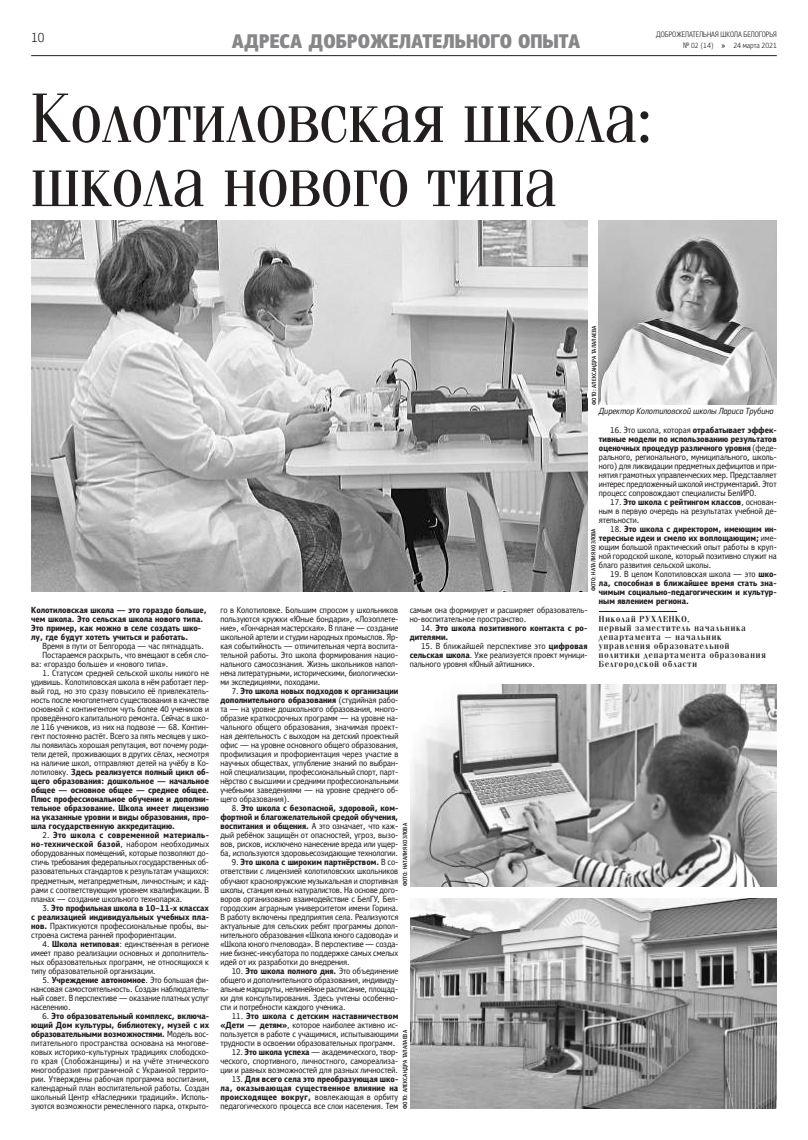
<style>
.page{position:relative;width:808px;height:1140px;background:#fff}
.page>*{position:absolute;margin:0;border:0;box-sizing:border-box;transform-origin:0 0}
.t1{font:71.2px/64.1px "Free Fountain";letter-spacing:.01em;color:#241f1f}
.t2{font:900 20px "Free Korocha";color:#878789}
.t3{font:300 14px "Free Korocha";color:#241f1f}
.t4{font:9px/9px "Free Korocha";color:#241f1f;text-align:justify}
.t5{font:700 9px/9px "Free Korocha";color:#241f1f}
.t6{font:600 9px/9px "Free Fountain";letter-spacing:.1em;color:#241f1f}
.t7{font:italic 9px "Free Korocha";letter-spacing:-.005em;color:#241f1f}
.t8{font:300 8px "Free Korocha";color:#241f1f}
.t9{font:500 6px "Free Korocha";color:#241f1f}
.s1{font-weight:400}
.s2{font-weight:700}
</style>
<div class="page">
<hr style="left:31px;top:55px;width:746px;height:1px;background:#241f1f">
<hr style="left:599px;top:611px;width:78px;height:1px;background:#241f1f">
<img style="left:599px;top:220px;width:178px;height:185px">
<img style="left:31px;top:220px;width:556px;height:371px">
<img style="left:410px;top:684px;width:366px;height:202px">
<img style="left:410px;top:898px;width:367px;height:210px">
<h3 class="t3" style="left:31px;top:29px;width:15px">10</h3>
<p class="t8" style="left:656px;top:30px;width:122px">ДОБРОЖЕЛАТЕЛЬНАЯ ШКОЛА БЕЛОГОРЬЯ</p>
<h2 class="t2" style="left:232px;top:29px;width:350px">АДРЕСА ДОБРОЖЕЛАТЕЛЬНОГО ОПЫТА</h2>
<p class="t8" style="left:683px;top:40px;width:95px">№ 02 (14) <span class="s1">»</span> 24 марта 2021</p>
<h1 class="t1" style="left:31px;top:86px;width:622px">Колотиловская школа: школа нового типа</h1>
<p class="t9" style="left:591px;top:405px;width:80px;rotate:-90deg">ФОТО: АЛЕКСАНДРА ТАЛАЛАЕВА</p>
<p class="t5" style="left:31px;top:606px;width:177px">Колотиловская школа — это гораздо больше, чем школа. Это сельская школа нового типа.<br>Это пример, как можно в селе создать шко&shy;лу, где будут хотеть учиться и работать.</p>
<p class="t4" style="left:43px;top:642px;width:163px">Время в пути от Белгорода — час пятнадцать.</p>
<p class="t4" style="left:43px;top:651px;width:168px">Постараемся раскрыть, что вмещают в себя сло-</p>
<p class="t4" style="left:31px;top:660px;width:139px">ва: «гораздо больше» и «нового типа».</p>
<p class="t4" style="left:31px;top:669px;width:179px;text-indent:11px">1. Статусом средней сельской школы никого не удивишь. Колотиловская школа в нём работает пер&shy;вый год, но это сразу повысило её привлекатель&shy;ность после многолетнего существования в качестве основной с контингентом чуть более 40 учеников и проведённого капитального ремонта. Сейчас в шко&shy;ле 116 учеников, из них на подвозе — 68. Контин&shy;гент постоянно растёт. Всего за пять месяцев у шко&shy;лы появилась хорошая репутация, вот почему роди&shy;тели детей, проживающих в других сёлах, несмотря на наличие школ, отправляют детей на учёбу в Ко&shy;лотиловку. <span class="s2">Здесь реализуется полный цикл об&shy;щего образования: дошкольное — начальное общее — основное общее — среднее общее.<br>Плюс профессиональное обучение и дополни&shy;тельное образование. Школа имеет лицензию на указанные уровни и виды образования, про&shy;шла государственную аккредитацию.</span></p>
<p class="t4" style="left:31px;top:831px;width:179px;text-indent:11px">2. <span class="s2">Это школа с современной материаль&shy;но-технической базой</span>, набором необходимых оборудованных помещений, которые позволяют до&shy;стичь требования федеральных государственных об&shy;разовательных стандартов к результатам учащихся: предметным, метапредметным, личностным; и кад&shy;рами с соответствующим уровнем квалификации. В планах — создание школьного технопарка.</p>
<p class="t4" style="left:31px;top:903px;width:179px;text-indent:11px">3. <span class="s2">Это профильная школа в 10–11-х классах с реализацией индивидуальных учебных пла&shy;нов.</span> Практикуются профессиональные пробы, вы&shy;строена система ранней профориентации.</p>
<p class="t4" style="left:31px;top:939px;width:179px;text-indent:11px">4. <span class="s2">Школа нетиповая</span>: единственная в регионе имеет право реализации основных и дополнитель&shy;ных образовательных программ, не относящихся к типу образовательной организации.</p>
<p class="t4" style="left:31px;top:975px;width:179px;text-indent:11px">5. <span class="s2">Учреждение автономное</span>. Это большая фи&shy;нансовая самостоятельность. Создан наблюдатель&shy;ный совет. В перспективе — оказание платных услуг населению.</p>
<p class="t4" style="left:31px;top:1011px;width:179px;text-indent:11px">6. <span class="s2">Это образовательный комплекс, включа&shy;ющий Дом культуры, библиотеку, музей с их образовательными возможностями.</span> Модель вос&shy;питательного пространства основана на многове&shy;ковых историко-культурных традициях слободско&shy;го края (Слобожанщины) и на учёте этнического многообразия приграничной с Украиной террито&shy;рии. Утверждены рабочая программа воспитания, календарный план воспитательной работы. Создан школьный Центр «Наследники традиций». Исполь&shy;зуются возможности ремесленного парка, открыто-</p>
<p class="t7" style="left:599px;top:406px;width:176px">Директор Колотиловской школы Лариса Трубина</p>
<p class="t4" style="left:599px;top:426px;width:179px;text-indent:11px">16. Это школа, которая <span class="s2">отрабатывает эффек&shy;тивные модели по использованию результатов оценочных процедур различного уровня</span> (феде&shy;рального, регионального, муниципального, школь&shy;ного) для ликвидации предметных дефицитов и при&shy;нятия грамотных управленческих мер. Представляет интерес предложенный школой инструментарий. Этот процесс сопровождают специалисты БелИРО.</p>
<p class="t4" style="left:599px;top:498px;width:179px;text-indent:11px">17. <span class="s2">Это школа с рейтингом классов</span>, основан&shy;ным в первую очередь на результатах учебной де&shy;ятельности.</p>
<p class="t4" style="left:599px;top:525px;width:179px;text-indent:11px">18. <span class="s2">Это школа с директором, имеющим ин&shy;тересные идеи и смело их воплощающим;</span> име&shy;ющим большой практический опыт работы в круп&shy;ной городской школе, который позитивно служит на благо развития сельской школы.</p>
<p class="t5" style="left:599px;top:570px;width:179px;text-align:justify;text-indent:11px"><span class="s1">19. В целом Колотиловская школа — это</span> шко&shy;ла, способная в ближайшее время стать зна&shy;чимым социально-педагогическим и культур&shy;ным явлением региона.</p>
<p class="t6" style="left:599px;top:615px;width:168px">Николай РУХЛЕНКО,<br>первый заместитель начальника департамента — начальник управления образовательной политики департамента образования<br>Белгородской области</p>
<p class="t9" style="left:590px;top:591px;width:65px;rotate:-90deg">ФОТО: НАТАЛИЯ КОЗЛОВА</p>
<p class="t4" style="left:410px;top:606px;width:179px">самым она формирует и расширяет образователь&shy;но-воспитательное пространство.</p>
<p class="t5" style="left:410px;top:624px;width:179px;text-indent:11px"><span class="s1">14.</span> Это школа позитивного контакта с ро&shy;дителями.</p>
<p class="t4" style="left:410px;top:642px;width:179px;text-indent:11px">15. В ближайшей перспективе это <span class="s2">цифровая сельская школа</span>. Уже реализуется проект муници&shy;пального уровня «Юный айтишник».</p>
<p class="t4" style="left:220px;top:606px;width:179px">го в Колотиловке. Большим спросом у школьников пользуются кружки «Юные бондари», «Лозоплете&shy;ние», «Гончарная мастерская». В плане — создание школьной артели и студии народных промыслов. Яр&shy;кая событийность — отличительная черта воспита&shy;тельной работы. Это школа формирования нацио&shy;нального самосознания. Жизнь школьников напол&shy;нена литературными, историческими, биологически&shy;ми экспедициями, походами.</p>
<p class="t4" style="left:220px;top:687px;width:180px;text-indent:11px">7. <span class="s2">Это школа новых подходов к организации дополнительного образования</span> (студийная рабо&shy;та — на уровне дошкольного образования, много&shy;образие краткосрочных программ — на уровне на&shy;чального общего образования, значимая проект&shy;ная деятельность с выходом на детский проектный офис — на уровне основного общего образования, профилизация и профориентация через участие в научных обществах, углубление знаний по выбран&shy;ной специализации, профессиональный спорт, парт&shy;нёрство с высшими и средними профессиональными учебными заведениями — на уровне среднего об&shy;щего образования).</p>
<p class="t4" style="left:220px;top:804px;width:179px;text-indent:11px">8. <span class="s2">Это школа с безопасной, здоровой, ком&shy;фортной и благожелательной средой обучения, воспитания и общения.</span> А это означает, что каж&shy;дый ребёнок защищён от опасностей, угроз, вызо&shy;вов, рисков, исключено нанесение вреда или ущер&shy;ба, используются здоровьесозидающие технологии.</p>
<p class="t4" style="left:220px;top:858px;width:179px;text-indent:11px">9. <span class="s2">Это школа с широким партнёрством.</span> В со&shy;ответствии с лицензией колотиловских школьников обучают краснояружские музыкальная и спортивная школы, станция юных натуралистов. На основе дого&shy;воров организовано взаимодействие с БелГУ, Бел&shy;городским аграрным университетом имени Горина.<br>В работу включены предприятия села. Реализуются актуальные для сельских ребят программы допол&shy;нительного образования «Школа юного садовода» и «Школа юного пчеловода». В перспективе — созда&shy;ние бизнес-инкубатора по поддержке самых смелых идей от их разработки до внедрения.</p>
<p class="t4" style="left:220px;top:966px;width:179px;text-indent:11px">10. <span class="s2">Это школа полного дня.</span> Это объединение общего и дополнительного образования, индивиду&shy;альные маршруты, нелинейное расписание, площад&shy;ки для консультирования. Здесь учтены особенно&shy;сти и потребности каждого ученика.</p>
<p class="t4" style="left:220px;top:1011px;width:179px;text-indent:11px">11. <span class="s2">Это школа с детским наставничеством «Дети — детям»</span>, которое наиболее активно ис&shy;пользуется в работе с учащимися, испытывающими трудности в освоении образовательных программ.</p>
<p class="t4" style="left:220px;top:1047px;width:179px;text-indent:11px">12. <span class="s2">Это школа успеха</span> — академического, твор&shy;ческого, спортивного, личностного, самореализа&shy;ции и равных возможностей для разных личностей.</p>
<p class="t5" style="left:220px;top:1074px;width:179px;text-align:justify;text-indent:11px"><span class="s1">13.</span> Для всего села это преобразующая шко&shy;ла, оказывающая существенное влияние на происходящее вокруг, <span class="s1">вовлекающая в орбиту педагогического процесса все слои населения. Тем</span></p>
<p class="t9" style="left:402px;top:886px;width:65px;rotate:-90deg">ФОТО: НАТАЛИЯ КОЗЛОВА</p>
<p class="t9" style="left:402px;top:1109px;width:80px;rotate:-90deg">ФОТО: АЛЕКСАНДРА ТАЛАЛАЕВА</p>
</div>
